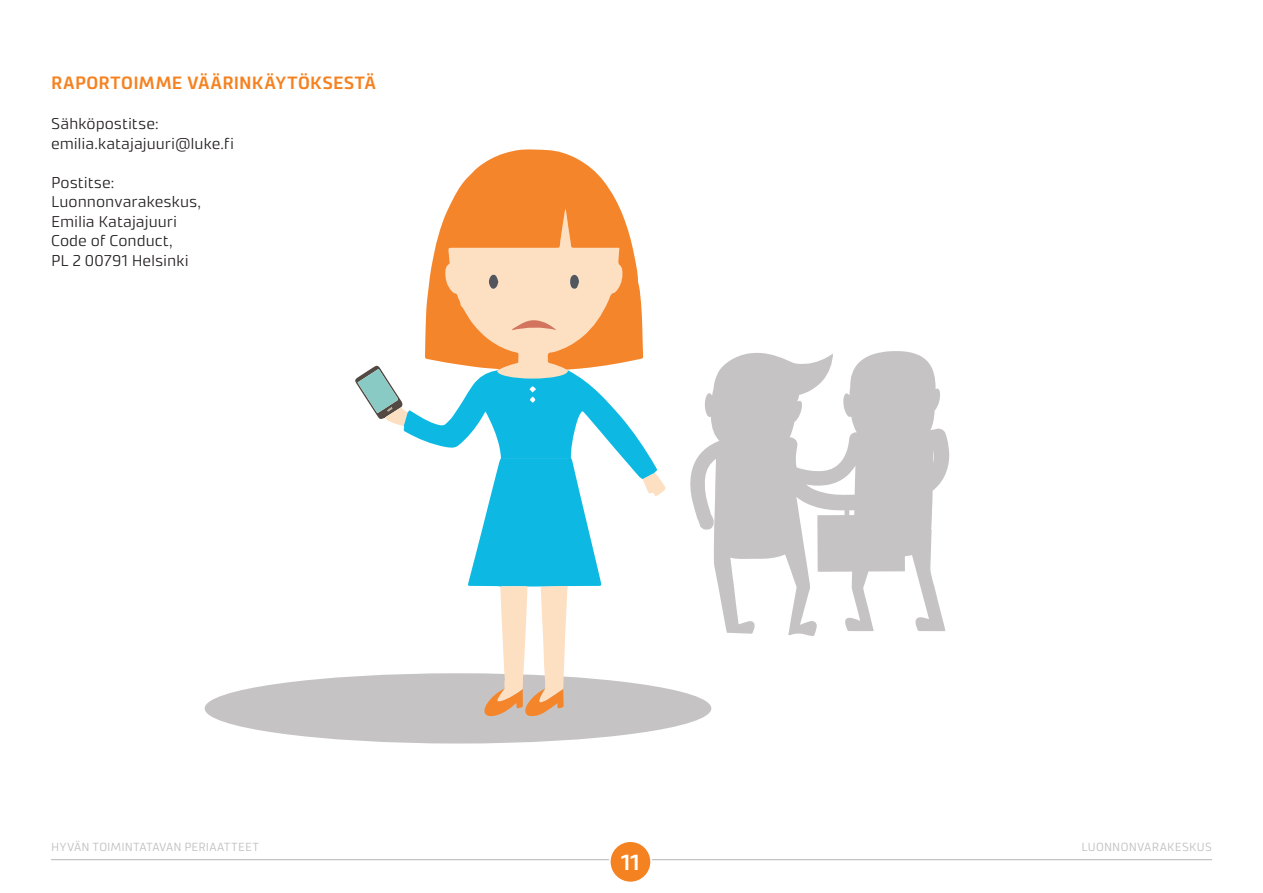
<style>
.page{position:relative;width:1263px;height:893px;background:#fff}
.page>*{position:absolute;margin:0;border:0;box-sizing:border-box;transform-origin:0 0}
.t1{font:600 22.05px "Accura";color:#fff}
.t2{font:600 18px "Accura";letter-spacing:.01em;color:#f58220}
.leipis{font:300 15.75px/19.5px "Accura";letter-spacing:-.005em;color:#231f20}
.t3{font:300 11.85px "Accura";letter-spacing:.02em;color:#bcbdc0}
</style>
<div class="page">
<hr style="left:652px;top:859px;width:560px;height:1px;background:#bcbdc0">
<hr style="left:51px;top:859px;width:558px;height:1px;background:#bcbdc0">
<div style="left:610px;top:841px;width:41px;height:41px;background:#f58220;border-radius:50%"></div>
<div style="left:609px;top:840px;width:43px;height:43px;border:2px solid #fff;border-radius:50%"></div>
<svg style="left:690px;top:351px;width:260px;height:285px;fill:#c5c3c3"></svg>
<div style="left:205px;top:673px;width:506px;height:70px;background:#c5c3c3;border-radius:50%"></div>
<svg style="left:448px;top:149px;width:172px;height:60px;fill:#f5852a"></svg>
<svg style="left:354px;top:209px;width:312px;height:507px"></svg>
<p class="t2" style="left:51px;top:72px;width:326px">RAPORTOIMME VÄÄRINKÄYTÖKSESTÄ</p>
<p class="leipis" style="left:51px;top:114px;width:185px">Sähköpostitse: emilia.katajajuuri@luke.fi</p>
<p class="leipis" style="left:51px;top:172px;width:151px">Postitse:<br>Luonnonvarakeskus,<br>Emilia Katajajuuri<br>Code of Conduct,<br>PL 2 00791 Helsinki</p>
<p class="t3" style="left:51px;top:839px;width:210px">HYVÄN TOIMINTATAVAN PERIAATTEET</p>
<p class="t3" style="left:1081px;top:839px;width:132px">LUONNONVARAKESKUS</p>
<h1 class="t1" style="left:621px;top:848px;width:20px">11</h1>
</div>
